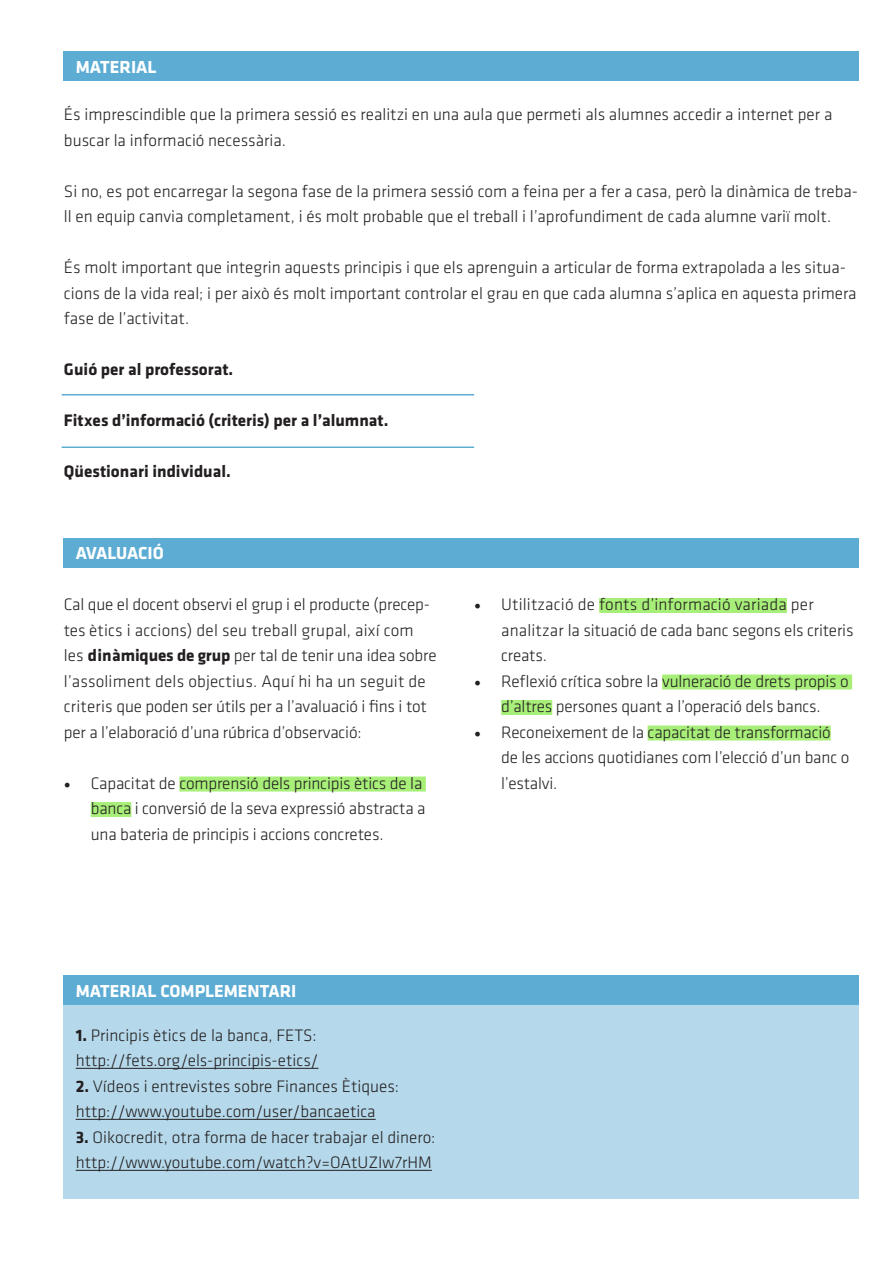
<style>
.page{position:relative;width:893px;height:1263px;background:#fff}
.page>*{position:absolute;margin:0;border:0;box-sizing:border-box;transform-origin:0 0}
.t1{font:700 18px "Klavika";color:#fff}
.t2{font:300 17.25px/25.5px "Klavika";color:#231f20}
.t3{font:700 17.25px "Klavika";color:#231f20}
.s1{font-weight:700}
.s2{font-family:"Minion Pro";font-weight:400;font-size:18px}
</style>
<div class="page">
<div style="left:64px;top:51px;width:795px;height:30px;background:#5cacd3"></div>
<hr style="left:62px;top:394px;width:412px;height:1px;background:#5cacd3">
<hr style="left:62px;top:446px;width:412px;height:2px;background:#5cacd3">
<div style="left:179px;top:776px;width:247px;height:15px;background:#a7ef78"></div>
<div style="left:91px;top:802px;width:40px;height:15px;background:#a7ef78"></div>
<div style="left:599px;top:598px;width:188px;height:15px;background:#a7ef78"></div>
<div style="left:662px;top:674px;width:190px;height:15px;background:#a7ef78"></div>
<div style="left:501px;top:700px;width:51px;height:15px;background:#a7ef78"></div>
<div style="left:648px;top:725px;width:183px;height:15px;background:#a7ef78"></div>
<div style="left:64px;top:538px;width:795px;height:29px;background:#5cacd3"></div>
<div style="left:64px;top:1005px;width:795px;height:194px;background:#b5d9eb"></div>
<hr style="left:76px;top:1068px;width:242px;height:1px;background:#231f20">
<hr style="left:76px;top:1119px;width:300px;height:1px;background:#231f20">
<hr style="left:76px;top:1170px;width:356px;height:1px;background:#231f20">
<div style="left:64px;top:975px;width:795px;height:30px;background:#5cacd3"></div>
<p class="t1" style="left:76px;top:57px;width:82px">MATERIAL</p>
<p class="t2" style="left:64px;top:102px;width:770px">És imprescindible que la primera sessió es realitzi en una aula que permeti als alumnes accedir a internet per a buscar la informació necessària.</p>
<p class="t2" style="left:64px;top:179px;width:796px">Si no, es pot encarregar la segona fase de la primera sessió com a feina per a fer a casa, però la dinàmica de treba&shy;ll en equip canvia completament, i és molt probable que el treball i l’aprofundiment de cada alumne variï molt.</p>
<p class="t2" style="left:64px;top:255px;width:794px">És molt important que integrin aquests principis i que els aprenguin a articular de forma extrapolada a les situa&shy;cions de la vida real; i per això és molt important controlar el grau en que cada alumna s’aplica en aquesta primera fase de l’activitat.</p>
<p class="t3" style="left:64px;top:360px;width:171px">Guió per al professorat.</p>
<p class="t3" style="left:64px;top:411px;width:326px">Fitxes d’informació (criteris) per a l’alumnat.</p>
<p class="t3" style="left:64px;top:462px;width:168px">Qüestionari individual.</p>
<p class="t1" style="left:76px;top:543px;width:90px">AVALUACIÓ</p>
<p class="t2" style="left:64px;top:592px;width:374px">Cal que el docent observi el grup i el producte (precep&shy;tes ètics i accions) del seu treball grupal, així com les <span class="s1">dinàmiques de grup</span> per tal de tenir una idea sobre l’assoliment dels objectius. Aquí hi ha un seguit de criteris que poden ser útils per a l’avaluació i fins i tot per a l’elaboració d’una rúbrica d’observació:</p>
<p class="t2" style="left:91px;top:770px;width:336px;text-indent:-27px"><span class="s2">•</span> Capacitat de comprensió dels principis ètics de la banca i conversió de la seva expressió abstracta a una bateria de principis i accions concretes.</p>
<p class="t2" style="left:501px;top:592px;width:354px;text-indent:-27px"><span class="s2">•</span> Utilització de fonts d’informació variada per analitzar la situació de cada banc segons els criteris creats.</p>
<p class="t2" style="left:474px;top:668px;width:376px;text-align:center"><span class="s2">•</span> Reflexió crítica sobre la vulneració de drets propis o d’altres persones quant a l’operació dels bancs.</p>
<p class="t2" style="left:501px;top:719px;width:350px;text-indent:-27px"><span class="s2">•</span> Reconeixement de la capacitat de transformació de les accions quotidianes com l’elecció d’un banc o l’estalvi.</p>
<p class="t1" style="left:76px;top:981px;width:222px">MATERIAL COMPLEMENTARI</p>
<p class="t2" style="left:76px;top:1022px;width:242px"><span class="s1">1.</span> Principis ètics de la banca, FETS:</p>
<p class="t2" style="left:76px;top:1048px;width:244px">http://fets.org/els-principis-etics/</p>
<p class="t2" style="left:76px;top:1073px;width:325px"><span class="s1">2.</span> Vídeos i entrevistes sobre Finances Ètiques:</p>
<p class="t2" style="left:76px;top:1099px;width:301px">http://www.youtube.com/user/bancaetica</p>
<p class="t2" style="left:76px;top:1124px;width:361px"><span class="s1">3.</span> Oikocredit, otra forma de hacer trabajar el dinero:</p>
<p class="t2" style="left:76px;top:1150px;width:358px">http://www.youtube.com/watch?v=OAtUZIw7rHM</p>
</div>
